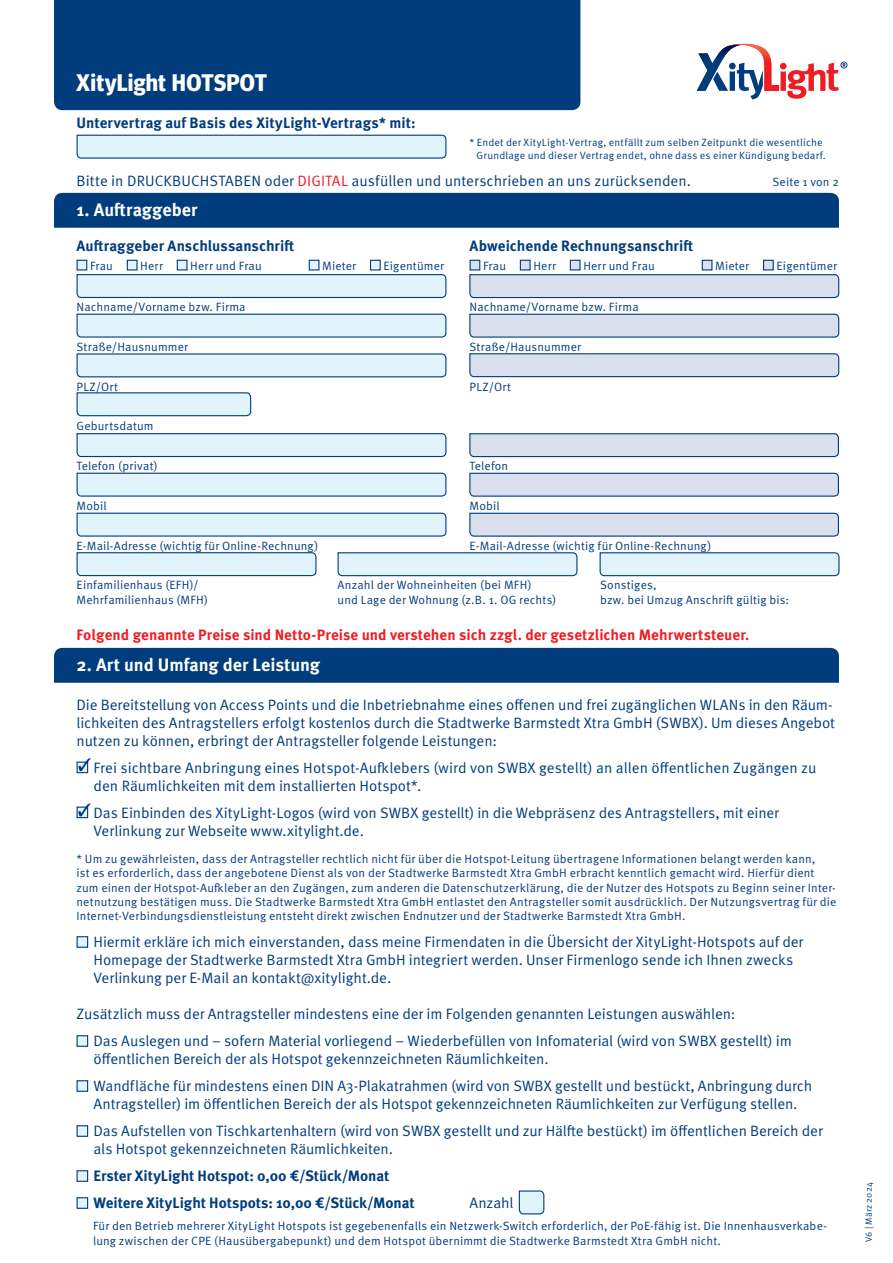
<style>
.page{position:relative;width:893px;height:1263px;background:#fff}
.page>*{position:absolute;margin:0;border:0;box-sizing:border-box;transform-origin:0 0}
.t1{font:700 24px "Meta Headline OT";letter-spacing:.01em;color:#fff}
.t2{font:700 18px "Meta OT";color:#fff}
.t3{font:15px/18px "Meta OT Norm";letter-spacing:-.005em;color:#013d7d}
.t4{font:700 15px/27px "Meta OT";color:#013d7d}
.t5{font:700 15px "Meta OT";letter-spacing:.005em;color:#ee1d23}
.t6{font:12px/14.4px "Meta OT Norm";letter-spacing:.015em;color:#013d7d}
.t7{font:10.5px/12.6px "Meta OT Norm";letter-spacing:.02em;color:#013d7d}
.t8{font:9px "Meta OT Norm";letter-spacing:.015em;color:#013d7d}
.s1{color:#ee1d23}
</style>
<div class="page">
<div style="left:77px;top:260px;width:10px;height:10px;background:#e1f4fc;border:1px solid #013d7d"></div>
<div style="left:127px;top:260px;width:11px;height:10px;background:#e1f4fc;border:1px solid #013d7d"></div>
<div style="left:177px;top:260px;width:11px;height:10px;background:#e1f4fc;border:1px solid #013d7d"></div>
<div style="left:309px;top:260px;width:10px;height:10px;background:#e1f4fc;border:1px solid #013d7d"></div>
<div style="left:370px;top:260px;width:11px;height:10px;background:#e1f4fc;border:1px solid #013d7d"></div>
<div style="left:470px;top:260px;width:10px;height:10px;background:#dadfed;border:1px solid #013d7d"></div>
<div style="left:520px;top:260px;width:11px;height:10px;background:#dadfed;border:1px solid #013d7d"></div>
<div style="left:570px;top:260px;width:11px;height:10px;background:#dadfed;border:1px solid #013d7d"></div>
<div style="left:702px;top:260px;width:10px;height:10px;background:#dadfed;border:1px solid #013d7d"></div>
<div style="left:763px;top:260px;width:11px;height:10px;background:#dadfed;border:1px solid #013d7d"></div>
<div style="left:54px;top:0;width:526px;height:110px;background:#013d7d"></div>
<svg style="left:697px;top:44px;width:150px;height:55px"></svg>
<div style="left:54px;top:193px;width:785px;height:35px;background:#013d7d"></div>
<div style="left:54px;top:648px;width:785px;height:35px;background:#013d7d"></div>
<svg style="left:77px;top:761px;width:11px;height:12px"></svg>
<svg style="left:77px;top:806px;width:11px;height:12px"></svg>
<div style="left:77px;top:936px;width:11px;height:12px;background:#e1f4fc;border:1px solid #013d7d"></div>
<div style="left:77px;top:1035px;width:11px;height:12px;background:#e1f4fc;border:1px solid #013d7d"></div>
<div style="left:77px;top:1080px;width:11px;height:12px;background:#e1f4fc;border:1px solid #013d7d"></div>
<div style="left:77px;top:1125px;width:11px;height:12px;background:#e1f4fc;border:1px solid #013d7d"></div>
<div style="left:77px;top:1170px;width:11px;height:12px;background:#e1f4fc;border:1px solid #013d7d"></div>
<div style="left:77px;top:1197px;width:11px;height:12px;background:#e1f4fc;border:1px solid #013d7d"></div>
<svg style="left:469px;top:313px;width:371px;height:25px;background:#c7d1e3"></svg>
<svg style="left:469px;top:274px;width:371px;height:25px;background:#c6d1e3"></svg>
<svg style="left:469px;top:353px;width:371px;height:25px;background:#c6d0e3"></svg>
<svg style="left:76px;top:313px;width:371px;height:25px;background:#cde3ef"></svg>
<svg style="left:76px;top:274px;width:371px;height:25px;background:#cde3f0"></svg>
<svg style="left:76px;top:353px;width:371px;height:25px;background:#cde3ef"></svg>
<svg style="left:76px;top:433px;width:371px;height:25px;background:#cde3f0"></svg>
<svg style="left:76px;top:392px;width:176px;height:25px;background:#cce2ef"></svg>
<svg style="left:76px;top:472px;width:371px;height:25px;background:#cde3ef"></svg>
<svg style="left:76px;top:512px;width:371px;height:25px;background:#cde3f0"></svg>
<svg style="left:76px;top:552px;width:241px;height:25px;background:#cce2ef"></svg>
<svg style="left:337px;top:552px;width:241px;height:25px;background:#cce2ef"></svg>
<svg style="left:599px;top:552px;width:241px;height:25px;background:#cce2ef"></svg>
<svg style="left:469px;top:472px;width:370px;height:25px;background:#c7d1e3"></svg>
<svg style="left:469px;top:433px;width:370px;height:25px;background:#c7d1e3"></svg>
<svg style="left:469px;top:512px;width:370px;height:25px;background:#c7d1e3"></svg>
<svg style="left:76px;top:134px;width:371px;height:25px;background:#cde3f0"></svg>
<svg style="left:518px;top:1190px;width:27px;height:25px"></svg>
<svg style="left:78px;top:758px;width:13px;height:13px"></svg>
<svg style="left:78px;top:803px;width:13px;height:13px"></svg>
<h1 class="t1" style="left:76px;top:68px;width:192px">XityLight HOTSPOT</h1>
<p class="t4" style="left:77px;top:109px;width:341px">Untervertrag auf Basis des XityLight-Vertrags* mit:</p>
<p class="t7" style="left:477px;top:136px;width:351px;text-indent:-7px">* Endet der XityLight-Vertrag, entfällt zum selben Zeitpunkt die wesentliche<br>Grundlage und dieser Vertrag endet, ohne dass es einer Kündigung bedarf.</p>
<p class="t3" style="left:77px;top:171px;width:616px">Bitte in DRUCKBUCHSTABEN oder <span class="s1">DIGITAL</span> ausfüllen und unterschrieben an uns zurücksenden.</p>
<p class="t2" style="left:77px;top:198px;width:122px">1. Auftraggeber</p>
<p class="t4" style="left:77px;top:232px;width:219px">Auftraggeber Anschlussanschrift</p>
<p class="t4" style="left:470px;top:232px;width:225px">Abweichende Rechnungsanschrift</p>
<p class="t6" style="left:772px;top:175px;width:68px">Seite 1 von 2</p>
<p class="t6" style="left:90px;top:258px;width:24px">Frau</p>
<p class="t6" style="left:140px;top:258px;width:24px">Herr</p>
<p class="t6" style="left:190px;top:258px;width:73px">Herr und Frau</p>
<p class="t6" style="left:322px;top:258px;width:35px">Mieter</p>
<p class="t6" style="left:383px;top:258px;width:62px">Eigentümer</p>
<p class="t6" style="left:483px;top:258px;width:24px">Frau</p>
<p class="t6" style="left:533px;top:258px;width:24px">Herr</p>
<p class="t6" style="left:583px;top:258px;width:73px">Herr und Frau</p>
<p class="t6" style="left:715px;top:258px;width:35px">Mieter</p>
<p class="t6" style="left:776px;top:258px;width:62px">Eigentümer</p>
<p class="t6" style="left:77px;top:300px;width:171px">Nachname/Vorname bzw. Firma</p>
<p class="t6" style="left:470px;top:300px;width:171px">Nachname/Vorname bzw. Firma</p>
<p class="t6" style="left:77px;top:340px;width:113px">Straße/Hausnummer</p>
<p class="t6" style="left:470px;top:340px;width:113px">Straße/Hausnummer</p>
<p class="t6" style="left:77px;top:379px;width:43px">PLZ/Ort</p>
<p class="t6" style="left:470px;top:379px;width:43px">PLZ/Ort</p>
<p class="t6" style="left:77px;top:419px;width:79px">Geburtsdatum</p>
<p class="t6" style="left:77px;top:459px;width:83px">Telefon (privat)</p>
<p class="t6" style="left:470px;top:459px;width:40px">Telefon</p>
<p class="t6" style="left:77px;top:499px;width:32px">Mobil</p>
<p class="t6" style="left:470px;top:499px;width:32px">Mobil</p>
<p class="t6" style="left:77px;top:538px;width:243px">E-Mail-Adresse (wichtig für Online-Rechnung)</p>
<p class="t6" style="left:470px;top:538px;width:243px">E-Mail-Adresse (wichtig für Online-Rechnung)</p>
<p class="t6" style="left:77px;top:578px;width:124px">Einfamilienhaus (EFH)/</p>
<p class="t6" style="left:338px;top:578px;width:195px">Anzahl der Wohneinheiten (bei MFH)</p>
<p class="t6" style="left:600px;top:578px;width:58px">Sonstiges,</p>
<p class="t6" style="left:77px;top:592px;width:133px">Mehrfamilienhaus (MFH)</p>
<p class="t6" style="left:338px;top:592px;width:220px">und Lage der Wohnung (z.B. 1. OG rechts)</p>
<p class="t6" style="left:600px;top:592px;width:191px">bzw. bei Umzug Anschrift gültig bis:</p>
<p class="t5" style="left:77px;top:625px;width:674px">Folgend genannte Preise sind Netto-Preise und verstehen sich zzgl. der gesetzlichen Mehrwertsteuer.</p>
<p class="t2" style="left:77px;top:653px;width:245px">2. Art und Umfang der Leistung</p>
<p class="t3" style="left:77px;top:696px;width:760px">Die Bereitstellung von Access Points und die Inbetriebnahme eines offenen und frei zugänglichen WLANs in den Räum&shy;lichkeiten des Antragstellers erfolgt kostenlos durch die Stadtwerke Barmstedt Xtra GmbH (SWBX). Um dieses Angebot nutzen zu können, erbringt der Antragsteller folgende Leistungen:</p>
<p class="t3" style="left:94px;top:759px;width:724px">Frei sichtbare Anbringung eines Hotspot-Aufklebers (wird von SWBX gestellt) an allen öffentlichen Zugängen zu den Räumlichkeiten mit dem installierten Hotspot*.</p>
<p class="t3" style="left:94px;top:804px;width:687px">Das Einbinden des XityLight-Logos (wird von SWBX gestellt) in die Webpräsenz des Antragstellers, mit einer<br>Verlinkung zur Webseite www.xitylight.de.</p>
<p class="t6" style="left:77px;top:851px;width:761px">* Um zu gewährleisten, dass der Antragsteller rechtlich nicht für über die Hotspot-Leitung übertragene Informationen belangt werden kann,<br>ist es erforderlich, dass der angebotene Dienst als von der Stadtwerke Barmstedt Xtra GmbH erbracht kenntlich gemacht wird. Hierfür dient zum einen der Hotspot-Aufkleber an den Zugängen, zum anderen die Datenschutzerklärung, die der Nutzer des Hotspots zu Beginn seiner Inter&shy;netnutzung bestätigen muss. Die Stadtwerke Barmstedt Xtra GmbH entlastet den Antragsteller somit ausdrücklich. Der Nutzungsvertrag für die Internet-Verbindungsdienstleistung entsteht direkt zwischen Endnutzer und der Stadtwerke Barmstedt Xtra GmbH.</p>
<p class="t3" style="left:94px;top:933px;width:711px">Hiermit erkläre ich mich einverstanden, dass meine Firmendaten in die Übersicht der XityLight-Hotspots auf der<br>Homepage der Stadtwerke Barmstedt Xtra GmbH integriert werden. Unser Firmenlogo sende ich Ihnen zwecks<br>Verlinkung per E-Mail an kontakt@xitylight.de.</p>
<p class="t3" style="left:94px;top:1001px;width:700px;line-height:27px;text-indent:-17px">Zusätzlich muss der Antragsteller mindestens eine der im Folgenden genannten Leistungen auswählen:<br>Das Auslegen und – sofern Material vorliegend – Wiederbefüllen von Infomaterial (wird von SWBX gestellt) im</p>
<p class="t3" style="left:94px;top:1046px;width:720px;line-height:27px">öffentlichen Bereich der als Hotspot gekennzeichneten Räumlichkeiten.<br>Wandfläche für mindestens einen DIN A3-Plakatrahmen (wird von SWBX gestellt und bestückt, Anbringung durch</p>
<p class="t3" style="left:94px;top:1091px;width:731px;line-height:27px">Antragsteller) im öffentlichen Bereich der als Hotspot gekennzeichneten Räumlichkeiten zur Verfügung stellen.<br>Das Aufstellen von Tischkartenhaltern (wird von SWBX gestellt und zur Hälfte bestückt) im öffentlichen Bereich der</p>
<p class="t3" style="left:94px;top:1140px;width:301px">als Hotspot gekennzeichneten Räumlichkeiten.</p>
<p class="t4" style="left:94px;top:1163px;width:323px">Erster XityLight Hotspot: 0,00 €/Stück/Monat<br>Weitere XityLight Hotspots: 10,00 €/Stück/Monat</p>
<p class="t3" style="left:470px;top:1194px;width:46px">Anzahl</p>
<p class="t6" style="left:93px;top:1219px;width:735px">Für den Betrieb mehrerer XityLight Hotspots ist gegebenenfalls ein Netzwerk-Switch erforderlich, der PoE-fähig ist. Die Innenhausverkabe&shy;lung zwischen der CPE (Hausübergabepunkt) und dem Hotspot übernimmt die Stadtwerke Barmstedt Xtra GmbH nicht.</p>
<p class="t8" style="left:863px;top:1242px;width:61px;rotate:-90deg">V6 | März 2024</p>
</div>
